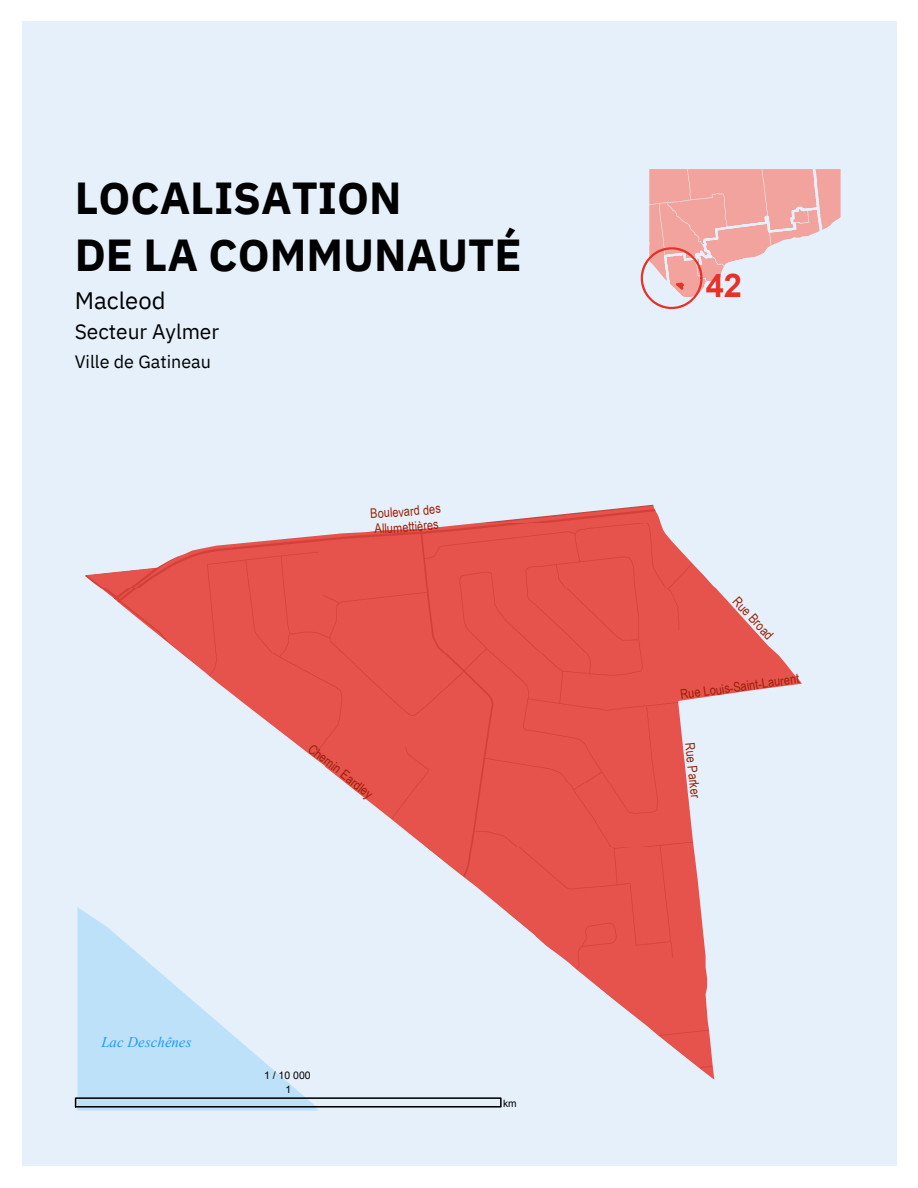
<style>
.page{position:relative;width:918px;height:1188px;background:#fff}
.page>*{position:absolute;margin:0;border:0;box-sizing:border-box;transform-origin:0 0}
.t1{font:700 44.7px/56.7px "IBM Plex Sans";color:#000}
.t2{font:700 32.7px "Arial";color:#e63228}
.t3{font:23.85px "IBM Plex Sans";color:#000}
.t4{font:21px "IBM Plex Sans";letter-spacing:-.005em;color:#000}
.t5{font:17.85px "IBM Plex Sans";color:#000}
.t6{font:italic 14.85px "Times New Roman";letter-spacing:.005em;color:#199cfa}
.t7{font:13.2px "Arial Narrow";color:#992106}
.t8{font:10.5px "Arial";color:#000}
.t9{font:10.2px "Arial";color:#000}
</style>
<div class="page">
<div style="left:22px;top:22px;width:874px;height:1144px;background:#e6f0fa"></div>
<svg style="left:74px;top:504px;width:728px;height:607px"></svg>
<svg style="left:640px;top:169px;width:201px;height:140px"></svg>
<div style="left:75px;top:1097px;width:427px;height:11px;border:2px solid #000"></div>
<svg style="left:371px;top:509px;width:18px;height:24px"></svg>
<h1 class="t1" style="left:75px;top:173px;width:448px">LOCALISATION<br>DE LA COMMUNAUTÉ</h1>
<h3 class="t3" style="left:75px;top:290px;width:92px">Macleod</h3>
<h3 class="t4" style="left:75px;top:323px;width:146px">Secteur Aylmer</h3>
<h3 class="t5" style="left:75px;top:354px;width:138px">Ville de Gatineau</h3>
<p class="t7" style="left:390px;top:505px;width:25px;rotate:-4deg">levar</p>
<p class="t7" style="left:413px;top:503px;width:29px;rotate:-5deg">d des</p>
<p class="t7" style="left:386px;top:521px;width:32px;rotate:-4deg">umetti</p>
<p class="t7" style="left:416px;top:518px;width:23px;rotate:-5deg">ères</p>
<p class="t7" style="left:315px;top:741px;width:80px;rotate:38deg">Chemin Eardley</p>
<p class="t6" style="left:102px;top:1033px;width:91px">Lac Deschênes</p>
<p class="t8" style="left:264px;top:1069px;width:48px">1 / 10 000</p>
<p class="t9" style="left:285px;top:1084px;width:7px">1</p>
<p class="t9" style="left:503px;top:1097px;width:15px">km</p>
<h2 class="t2" style="left:706px;top:267px;width:38px">42</h2>
<p class="t7" style="left:741px;top:594px;width:54px;rotate:47deg">Rue Broad</p>
<p class="t7" style="left:680px;top:687px;width:121px;rotate:-8deg">Rue Louis-Saint-Laurent</p>
<p class="t7" style="left:697px;top:742px;width:57px;rotate:84deg">Rue Parker</p>
</div>
